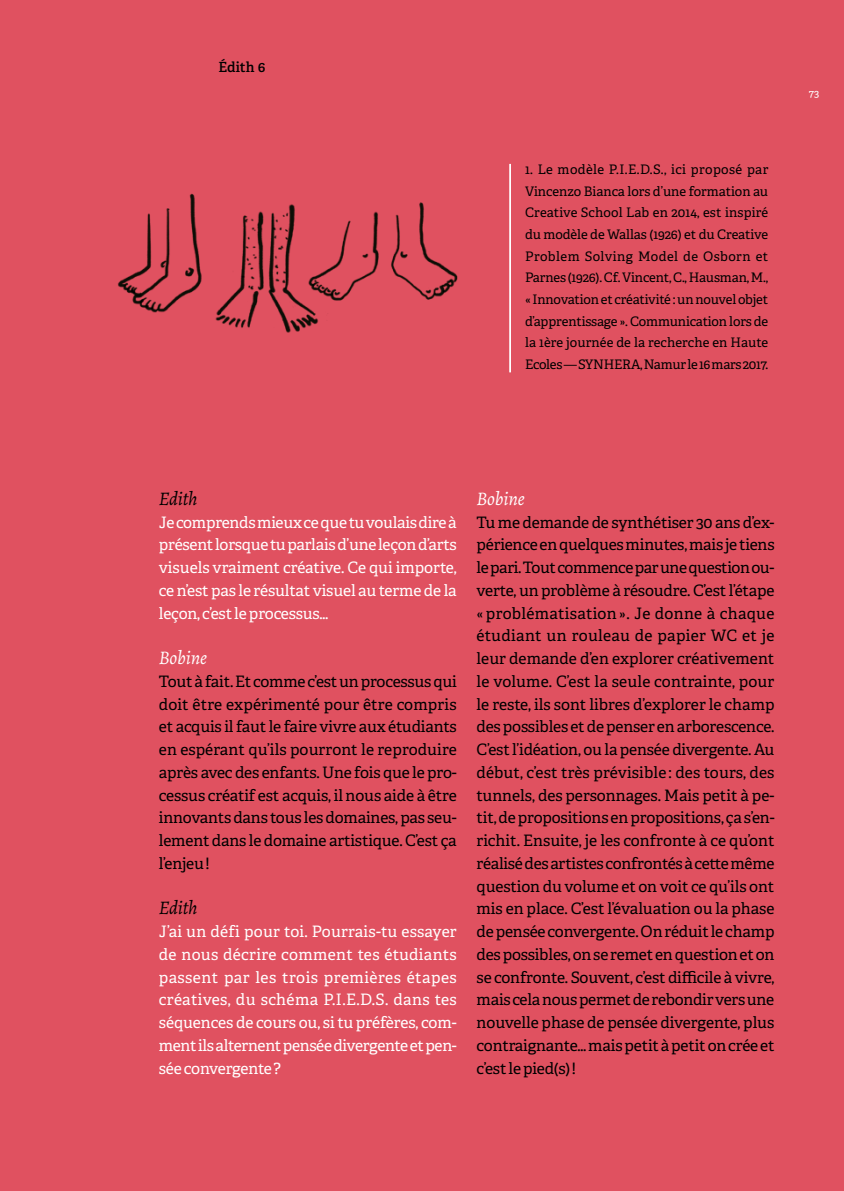
<style>
.page{position:relative;width:844px;height:1191px;background:#fff}
.page>*{position:absolute;margin:0;border:0;box-sizing:border-box;transform-origin:0 0}
.t1{font:italic 19.25px "Alegreya";letter-spacing:-.01em;color:#fff}
.t2{font:italic 19.25px "Alegreya";letter-spacing:-.01em;color:#000}
.t3{font:15.75px/22.8px "Adelle";letter-spacing:-.01em;color:#000;text-align:justify}
.t4{font:15.75px/22.8px "Adelle";letter-spacing:-.02em;color:#fff;text-align:justify}
.t5{font:600 14px "Adelle";color:#000}
.t6{font:13.12px/21.7px "Adelle";letter-spacing:-.02em;color:#000;text-align:justify}
.t7{font:10.5px "Adelle";color:#fff}
</style>
<div class="page">
<div style="left:0;top:0;width:843px;height:1191px;background:#e05160"></div>
<img style="left:117px;top:193px;width:341px;height:140px">
<hr style="left:509px;top:164px;width:2px;height:208px;background:#fff">
<p class="t5" style="left:218px;top:59px;width:48px">Édith 6</p>
<p class="t6" style="left:525px;top:158px;width:245px">1. Le modèle P.I.E.D.S., ici proposé par Vincenzo Bianca lors d’une formation au Creative School Lab en 2014, est inspiré du modèle de Wallas (1926) et du Creative Problem Solving Model de Osborn et Parnes (1926). Cf. Vincent, C., Hausman, M., « Innovation et créativité : un nouvel objet d’apprentissage ». Communication lors de la 1ère journée de la recherche en Haute Ecoles — SYNHERA, Namur le 16 mars 2017.</p>
<p class="t7" style="left:808px;top:87px;width:12px">73</p>
<p class="t2" style="left:159px;top:485px;width:40px">Edith</p>
<p class="t4" style="left:159px;top:511px;width:299px">Je comprends mieux ce que tu voulais dire à présent lorsque tu parlais d’une leçon d’arts visuels vraiment créative. Ce qui importe, ce n’est pas le résultat visuel au terme de la leçon, c’est le processus…</p>
<p class="t1" style="left:159px;top:645px;width:50px">Bobine</p>
<p class="t3" style="left:159px;top:670px;width:299px">Tout à fait. Et comme c’est un processus qui doit être expérimenté pour être compris et acquis il faut le faire vivre aux étudiants en espérant qu’ils pourront le reproduire après avec des enfants. Une fois que le pro&shy;cessus créatif est acquis, il nous aide à être innovants dans tous les domaines, pas seu&shy;lement dans le domaine artistique. C’est ça l’enjeu!</p>
<p class="t2" style="left:159px;top:895px;width:40px">Edith</p>
<p class="t4" style="left:159px;top:920px;width:299px">J’ai un défi pour toi. Pourrais-tu essayer de nous décrire comment tes étudiants passent par les trois premières étapes créatives, du schéma P.I.E.D.S. dans tes séquences de cours ou, si tu préfères, com&shy;ment ils alternent pensée divergente et pen&shy;sée convergente?</p>
<p class="t1" style="left:476px;top:485px;width:50px">Bobine</p>
<p class="t3" style="left:476px;top:511px;width:299px">Tu me demande de synthétiser 30 ans d’ex&shy;périence en quelques minutes, mais je tiens le pari. Tout commence par une question ou&shy;verte, un problème à résoudre. C’est l’étape « problématisation ». Je donne à chaque étudiant un rouleau de papier WC et je leur demande d’en explorer créativement le volume. C’est la seule contrainte, pour le reste, ils sont libres d’explorer le champ des possibles et de penser en arborescence.<br>C’est l’idéation, ou la pensée divergente. Au début, c’est très prévisible : des tours, des tunnels, des personnages. Mais petit à pe&shy;tit, de propositions en propositions, ça s’en&shy;richit. Ensuite, je les confronte à ce qu’ont réalisé des artistes confrontés à cette même question du volume et on voit ce qu’ils ont mis en place. C’est l’évaluation ou la phase de pensée convergente. On réduit le champ des possibles, on se remet en question et on se confronte. Souvent, c’est difficile à vivre, mais cela nous permet de rebondir vers une nouvelle phase de pensée divergente, plus contraignante… mais petit à petit on crée et c’est le pied(s)!</p>
</div>
